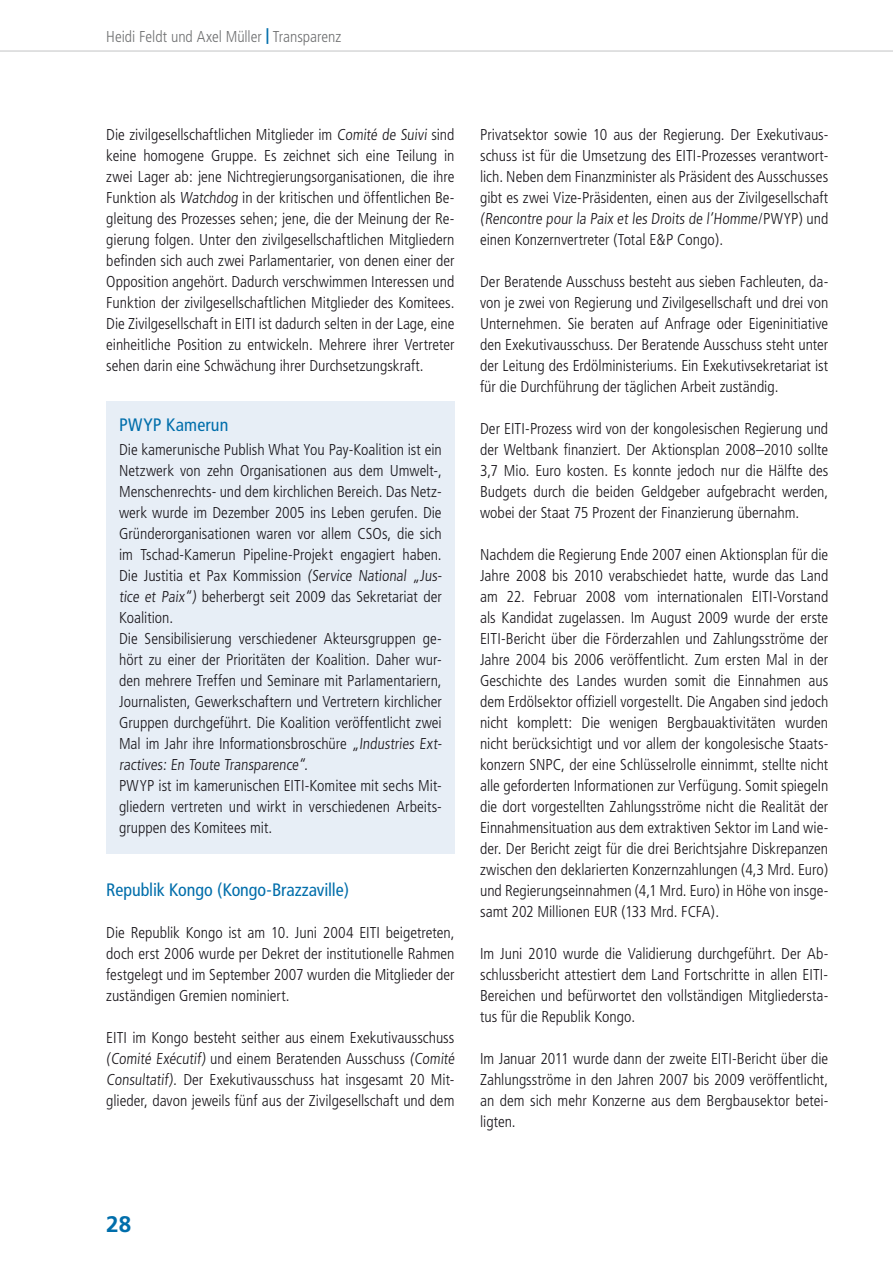
<style>
.page{position:relative;width:893px;height:1263px;background:#fff}
.page>*{position:absolute;margin:0;border:0;box-sizing:border-box;transform-origin:0 0}
.t1{font:700 22.5px "Frutiger";color:#006eab}
.t2{font:condensed 18px "Frutiger";letter-spacing:-.005em;color:#006eab}
.t3{font:300 condensed 15.75px/21px "Frutiger";color:#1a171c;text-align:justify}
.t4{font:300 condensed 15.75px "Frutiger";color:#707172}
.s1{font-weight:700;font-stretch:normal;color:#006eab}
</style>
<div class="page">
<hr style="left:0;top:51px;width:893px;height:1px;background:#c2c3c4">
<div style="left:106px;top:401px;width:349px;height:453px;background:#e7eef6"></div>
<p class="t4" style="left:106px;top:27px;width:236px">Heidi Feldt und Axel Müller <span class="s1">|</span> Transparenz</p>
<p class="t3" style="left:106px;top:124px;width:350px">Die zivilgesellschaftlichen Mitglieder im Comité de Suivi sind keine homogene Gruppe. Es zeichnet sich eine Teilung in zwei Lager ab: jene Nichtregierungsorganisationen, die ihre Funktion als Watchdog in der kritischen und öffentlichen Be&shy;gleitung des Prozesses sehen; jene, die der Meinung der Re&shy;gierung folgen. Unter den zivilgesellschaftlichen Mitgliedern befinden sich auch zwei Parlamentarier, von denen einer der Opposition angehört. Dadurch verschwimmen Interessen und Funktion der zivilgesellschaftlichen Mitglieder des Komitees.<br>Die Zivilgesellschaft in EITI ist dadurch selten in der Lage, eine einheitliche Position zu entwickeln. Mehrere ihrer Vertreter sehen darin eine Schwächung ihrer Durchsetzungskraft.</p>
<p class="t2" style="left:119px;top:414px;width:111px">PWYP Kamerun</p>
<p class="t3" style="left:119px;top:439px;width:326px;text-align:left">Die kamerunische Publish What You Pay-Koalition ist ein Netzwerk von zehn Organisationen aus dem Umwelt-, Menschenrechts- und dem kirchlichen Bereich. Das Netz&shy;werk wurde im Dezember 2005 ins Leben gerufen. Die Gründerorganisationen waren vor allem CSOs, die sich im Tschad-Kamerun Pipeline-Projekt engagiert haben.<br>Die Justitia et Pax Kommission (Service National „Jus&shy;tice et Paix“) beherbergt seit 2009 das Sekretariat der Koalition.<br>Die Sensibilisierung verschiedener Akteursgruppen ge&shy;hört zu einer der Prioritäten der Koalition. Daher wur&shy;den mehrere Treffen und Seminare mit Parlamentariern, Journalisten, Gewerkschaftern und Vertretern kirchlicher Gruppen durchgeführt. Die Koalition veröffentlicht zwei Mal im Jahr ihre Informationsbroschüre „Industries Ext&shy;ractives: En Toute Transparence“.<br>PWYP ist im kamerunischen EITI-Komitee mit sechs Mit&shy;gliedern vertreten und wirkt in verschiedenen Arbeits&shy;gruppen des Komitees mit.</p>
<p class="t2" style="left:106px;top:879px;width:244px">Republik Kongo (Kongo-Brazzaville)</p>
<p class="t3" style="left:106px;top:922px;width:350px">Die Republik Kongo ist am 10. Juni 2004 EITI beigetreten, doch erst 2006 wurde per Dekret der institutionelle Rahmen festgelegt und im September 2007 wurden die Mitglieder der zuständigen Gremien nominiert.</p>
<p class="t3" style="left:106px;top:1027px;width:352px;text-align:left">EITI im Kongo besteht seither aus einem Exekutivausschuss (Comité Exécutif) und einem Beratenden Ausschuss (Comité Consultatif). Der Exekutivausschuss hat insgesamt 20 Mit&shy;glieder, davon jeweils fünf aus der Zivilgesellschaft und dem</p>
<p class="t3" style="left:480px;top:124px;width:350px">Privatsektor sowie 10 aus der Regierung. Der Exekutivaus&shy;schuss ist für die Umsetzung des EITI-Prozesses verantwort&shy;lich. Neben dem Finanzminister als Präsident des Ausschusses gibt es zwei Vize-Präsidenten, einen aus der Zivilgesellschaft (Rencontre pour la Paix et les Droits de l’Homme/ PWYP) und einen Konzernvertreter (Total E&amp;P Congo).</p>
<p class="t3" style="left:480px;top:271px;width:350px">Der Beratende Ausschuss besteht aus sieben Fachleuten, da&shy;von je zwei von Regierung und Zivilgesellschaft und drei von Unternehmen. Sie beraten auf Anfrage oder Eigeninitiative den Exekutivausschuss. Der Beratende Ausschuss steht unter der Leitung des Erdölministeriums. Ein Exekutivsekretariat ist für die Durchführung der täglichen Arbeit zuständig.</p>
<p class="t3" style="left:480px;top:418px;width:350px">Der EITI-Prozess wird von der kongolesischen Regierung und der Weltbank finanziert. Der Aktionsplan 2008–2010 sollte 3,7 Mio. Euro kosten. Es konnte jedoch nur die Hälfte des Budgets durch die beiden Geldgeber aufgebracht werden, wobei der Staat 75 Prozent der Finanzierung übernahm.</p>
<p class="t3" style="left:480px;top:544px;width:350px">Nachdem die Regierung Ende 2007 einen Aktionsplan für die Jahre 2008 bis 2010 verabschiedet hatte, wurde das Land am 22. Februar 2008 vom internationalen EITI-Vorstand als Kandidat zugelassen. Im August 2009 wurde der erste EITI-Bericht über die Förderzahlen und Zahlungsströme der Jahre 2004 bis 2006 veröffentlicht. Zum ersten Mal in der Geschichte des Landes wurden somit die Einnahmen aus dem Erdölsektor offiziell vorgestellt. Die Angaben sind jedoch nicht komplett: Die wenigen Bergbauaktivitäten wurden nicht berücksichtigt und vor allem der kongolesische Staats&shy;konzern SNPC, der eine Schlüsselrolle einnimmt, stellte nicht alle geforderten Informationen zur Verfügung. Somit spiegeln die dort vorgestellten Zahlungsströme nicht die Realität der Einnahmensituation aus dem extraktiven Sektor im Land wie&shy;der. Der Bericht zeigt für die drei Berichtsjahre Diskrepanzen zwischen den deklarierten Konzernzahlungen (4,3 Mrd. Euro) und Regierungseinnahmen (4,1 Mrd. Euro) in Höhe von insge&shy;samt 202 Millionen EUR (133 Mrd. FCFA).</p>
<p class="t3" style="left:480px;top:943px;width:350px">Im Juni 2010 wurde die Validierung durchgeführt. Der Ab&shy;schlussbericht attestiert dem Land Fortschritte in allen EITI-Bereichen und befürwortet den vollständigen Mitgliedersta&shy;tus für die Republik Kongo.</p>
<p class="t3" style="left:480px;top:1048px;width:350px">Im Januar 2011 wurde dann der zweite EITI-Bericht über die Zahlungsströme in den Jahren 2007 bis 2009 veröffentlicht, an dem sich mehr Konzerne aus dem Bergbausektor betei&shy;ligten.</p>
<h1 class="t1" style="left:106px;top:1211px;width:26px">28</h1>
</div>
